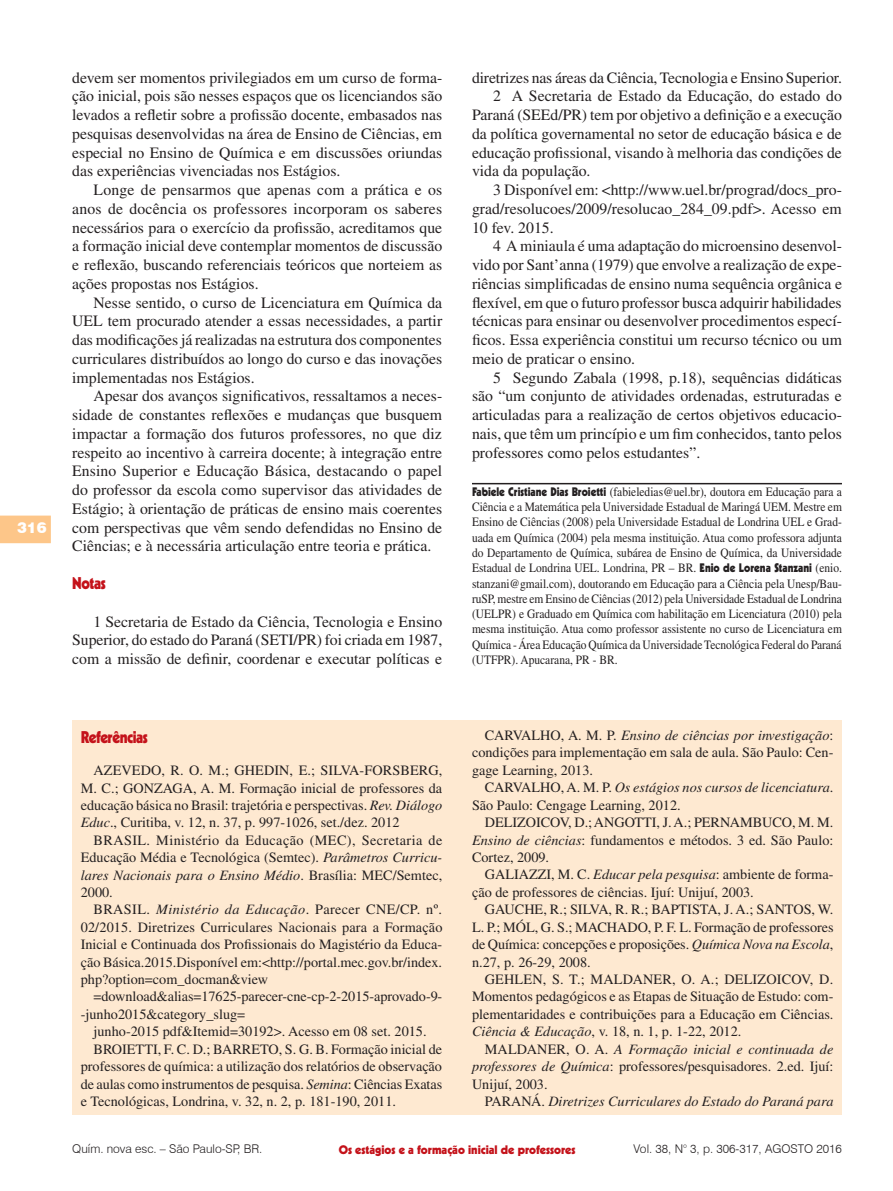
<style>
.page{position:relative;width:893px;height:1191px;background:#fff}
.page>*{position:absolute;margin:0;border:0;box-sizing:border-box;transform-origin:0 0}
.Seção{font:900 16.5px "Kabel";letter-spacing:-.03em;color:#c4121a;scale:.9 1}
.t1{font:15.75px/18.8px "Times";color:#231f20;text-align:justify}
.t2{font:900 15px "Swiss 721 BT";color:#fff}
.Bibliografia{font:14.25px/17.4px "Times";color:#231f20;text-align:justify}
.Bibliografia-2{font:italic 14.25px "Times";color:#231f20}
.Credito_Autor{font:12.75px/15.3px "Times";letter-spacing:-.005em;color:#231f20;text-align:justify;scale:.9 1}
.t3{font:300 12px "Swiss 721 BT";color:#231f20}
.t4{font:900 12px "Kabel";color:#c4121a}
.s1{font-style:italic}
.s2{font-family:"Kabel";font-weight:900;font-size:12px}
.s3{font-style:normal}
</style>
<div class="page">
<svg style="left:0;top:515px;width:51px;height:28px"></svg>
<hr style="left:472px;top:483px;width:370px;height:1px;background:#231f20">
<div style="left:72px;top:720px;width:770px;height:394px;background:#fee9d1"></div>
<p class="t2" style="left:17px;top:518px;width:31px">316</p>
<p class="t1" style="left:72px;top:68px;width:371px">devem ser momentos privilegiados em um curso de forma&shy;ção inicial, pois são nesses espaços que os licenciandos são levados a refletir sobre a profissão docente, embasados nas pesquisas desenvolvidas na área de Ensino de Ciências, em especial no Ensino de Química e em discussões oriundas das experiências vivenciadas nos Estágios.</p>
<p class="t1" style="left:72px;top:180px;width:372px;text-indent:21px">Longe de pensarmos que apenas com a prática e os anos de docência os professores incorporam os saberes necessários para o exercício da profissão, acreditamos que a formação inicial deve contemplar momentos de discussão e reflexão, buscando referenciais teóricos que norteiem as ações propostas nos Estágios.</p>
<p class="t1" style="left:72px;top:293px;width:371px;text-indent:21px">Nesse sentido, o curso de Licenciatura em Química da UEL tem procurado atender a essas necessidades, a partir das modificações já realizadas na estrutura dos componentes curriculares distribuídos ao longo do curso e das inovações implementadas nos Estágios.</p>
<p class="t1" style="left:72px;top:387px;width:371px;text-indent:21px">Apesar dos avanços significativos, ressaltamos a neces&shy;sidade de constantes reflexões e mudanças que busquem impactar a formação dos futuros professores, no que diz respeito ao incentivo à carreira docente; à integração entre Ensino Superior e Educação Básica, destacando o papel do professor da escola como supervisor das atividades de Estágio; à orientação de práticas de ensino mais coerentes com perspectivas que vêm sendo defendidas no Ensino de Ciências; e à necessária articulação entre teoria e prática.</p>
<p class="Seção" style="left:72px;top:572px;width:39px">Notas</p>
<p class="t1" style="left:72px;top:612px;width:372px;text-indent:21px">1 Secretaria de Estado da Ciência, Tecnologia e Ensino Superior, do estado do Paraná (SETI/PR) foi criada em 1987, com a missão de definir, coordenar e executar políticas e</p>
<p class="Seção" style="left:81px;top:726px;width:76px">Referências</p>
<p class="Bibliografia" style="left:81px;top:761px;width:363px;text-indent:13px">AZEVEDO, R. O. M.; GHEDIN, E.; SILVA-FORSBERG, M. C.; GONZAGA, A. M. Formação inicial de professores da educação básica no Brasil: trajetória e perspectivas. <span class="s1">Rev. Diálogo Educ</span>., Curitiba, v. 12, n. 37, p. 997-1026, set./dez. 2012</p>
<p class="Bibliografia" style="left:81px;top:831px;width:363px;text-indent:13px">BRASIL. Ministério da Educação (MEC), Secretaria de Educação Média e Tecnológica (Semtec). <span class="s1">Parâmetros Curricu&shy;lares Nacionais para o Ensino Médio</span>. Brasília: MEC/Semtec, 2000.</p>
<p class="Bibliografia" style="left:81px;top:901px;width:363px;text-indent:13px">BRASIL. <span class="s1">Ministério da Educação</span>. Parecer CNE/CP. nº.<br>02/2015. Diretrizes Curriculares Nacionais para a Formação Inicial e Continuada dos Profissionais do Magistério da Educa&shy;ção Básica.2015.Disponível em:&lt;http://portal.mec.gov.br/index. php?option=com_docman&amp;view</p>
<p class="Bibliografia" style="left:81px;top:988px;width:363px;text-indent:13px">=download&amp;alias=17625-parecer-cne-cp-2-2015-aprovado-9- -junho2015&amp;category_slug=</p>
<p class="Bibliografia" style="left:94px;top:1022px;width:335px">junho-2015 pdf&amp;Itemid=30192&gt;. Acesso em 08 set. 2015.</p>
<p class="Bibliografia" style="left:81px;top:1040px;width:363px;text-indent:13px">BROIETTI, F. C. D.; BARRETO, S. G. B. Formação inicial de professores de química: a utilização dos relatórios de observação de aulas como instrumentos de pesquisa. <span class="s1">Semina</span>: Ciências Exatas e Tecnológicas, Londrina, v. 32, n. 2, p. 181-190, 2011.</p>
<p class="t1" style="left:472px;top:68px;width:371px">diretrizes nas áreas da Ciência, Tecnologia e Ensino Superior.</p>
<p class="t1" style="left:472px;top:87px;width:371px;text-indent:21px">2 A Secretaria de Estado da Educação, do estado do Paraná (SEEd/PR) tem por objetivo a definição e a execução da política governamental no setor de educação básica e de educação profissional, visando à melhoria das condições de vida da população.</p>
<p class="t1" style="left:472px;top:180px;width:371px;text-indent:21px">3 Disponível em: &lt;http://www.uel.br/prograd/docs_pro&shy;grad/resolucoes/2009/resolucao_284_09.pdf&gt;. Acesso em 10 fev. 2015.</p>
<p class="t1" style="left:472px;top:237px;width:371px;text-indent:21px">4 A miniaula é uma adaptação do microensino desenvol&shy;vido por Sant’anna (1979) que envolve a realização de expe&shy;riências simplificadas de ensino numa sequência orgânica e flexível, em que o futuro professor busca adquirir habilidades técnicas para ensinar ou desenvolver procedimentos especí&shy;ficos. Essa experiência constitui um recurso técnico ou um meio de praticar o ensino.</p>
<p class="t1" style="left:472px;top:368px;width:371px;text-indent:21px">5 Segundo Zabala (1998, p.18), sequências didáticas são “um conjunto de atividades ordenadas, estruturadas e articuladas para a realização de certos objetivos educacio&shy;nais, que têm um princípio e um fim conhecidos, tanto pelos professores como pelos estudantes”.</p>
<p class="Credito_Autor" style="left:472px;top:483px;width:413px"><span class="s2">Fabiele Cristiane Dias Broietti</span> (fabieledias@uel.br), doutora em Educação para a Ciência e a Matemática pela Universidade Estadual de Maringá UEM. Mestre em Ensino de Ciências (2008) pela Universidade Estadual de Londrina UEL e Grad&shy;uada em Química (2004) pela mesma instituição. Atua como professora adjunta do Departamento de Química, subárea de Ensino de Química, da Universidade Estadual de Londrina UEL. Londrina, PR – BR. <span class="s2">Enio de Lorena Stanzani</span> (enio. stanzani@gmail.com), doutorando em Educação para a Ciência pela Unesp/Bau&shy;ruSP, mestre em Ensino de Ciências (2012) pela Universidade Estadual de Londrina (UELPR) e Graduado em Química com habilitação em Licenciatura (2010) pela mesma instituição. Atua como professor assistente no curso de Licenciatura em Química - Área Educação Química da Universidade Tecnológica Federal do Paraná (UTFPR). Apucarana, PR - BR.</p>
<p class="Bibliografia" style="left:472px;top:726px;width:363px;text-indent:13px">CARVALHO, A. M. P. <span class="s1">Ensino de ciências por investigação</span>: condições para implementação em sala de aula. São Paulo: Cen&shy;gage Learning, 2013.</p>
<p class="Bibliografia" style="left:472px;top:778px;width:363px;text-indent:13px">CARVALHO, A. M. P. <span class="s1">Os estágios nos cursos de licenciatura</span>.<br>São Paulo: Cengage Learning, 2012.</p>
<p class="Bibliografia" style="left:472px;top:813px;width:363px;text-indent:13px">DELIZOICOV, D.; ANGOTTI, J. A.; PERNAMBUCO, M. M.<br><span class="s1">Ensino de ciências</span>: fundamentos e métodos. 3 ed. São Paulo:<br>Cortez, 2009.</p>
<p class="Bibliografia" style="left:472px;top:865px;width:363px;text-indent:13px">GALIAZZI, M. C. <span class="s1">Educar pela pesquisa</span>: ambiente de forma&shy;ção de professores de ciências. Ijuí: Unijuí, 2003.</p>
<p class="Bibliografia" style="left:472px;top:900px;width:363px;text-indent:13px">GAUCHE, R.; SILVA, R. R.; BAPTISTA, J. A.; SANTOS, W.<br>L. P.; MÓL, G. S.; MACHADO, P. F. L. Formação de professores de Química: concepções e proposições. <span class="s1">Química Nova na Escola</span>, n.27, p. 26-29, 2008.</p>
<p class="Bibliografia" style="left:472px;top:970px;width:363px;text-indent:13px">GEHLEN, S. T.; MALDANER, O. A.; DELIZOICOV, D.<br>Momentos pedagógicos e as Etapas de Situação de Estudo: com&shy;plementaridades e contribuições para a Educação em Ciências.<br><span class="s1">Ciência &amp; Educação</span>, v. 18, n. 1, p. 1-22, 2012.</p>
<p class="Bibliografia" style="left:472px;top:1040px;width:363px;text-indent:13px">MALDANER, O. A. <span class="s1">A Formação inicial e continuada de professores de Química</span>: professores/pesquisadores. 2.ed. Ijuí:<br>Unijuí, 2003.</p>
<p class="Bibliografia-2" style="left:485px;top:1093px;width:350px"><span class="s3">PARANÁ.</span> Diretrizes Curriculares do Estado do Paraná para</p>
<p class="t3" style="left:72px;top:1141px;width:192px">Quím. nova esc. – São Paulo-SP, BR.</p>
<p class="t3" style="left:634px;top:1141px;width:210px">Vol. 38, N° 3, p. 306-317, AGOSTO 2016</p>
<p class="t4" style="left:339px;top:1141px;width:238px">Os estágios e a formação inicial de professores</p>
</div>
